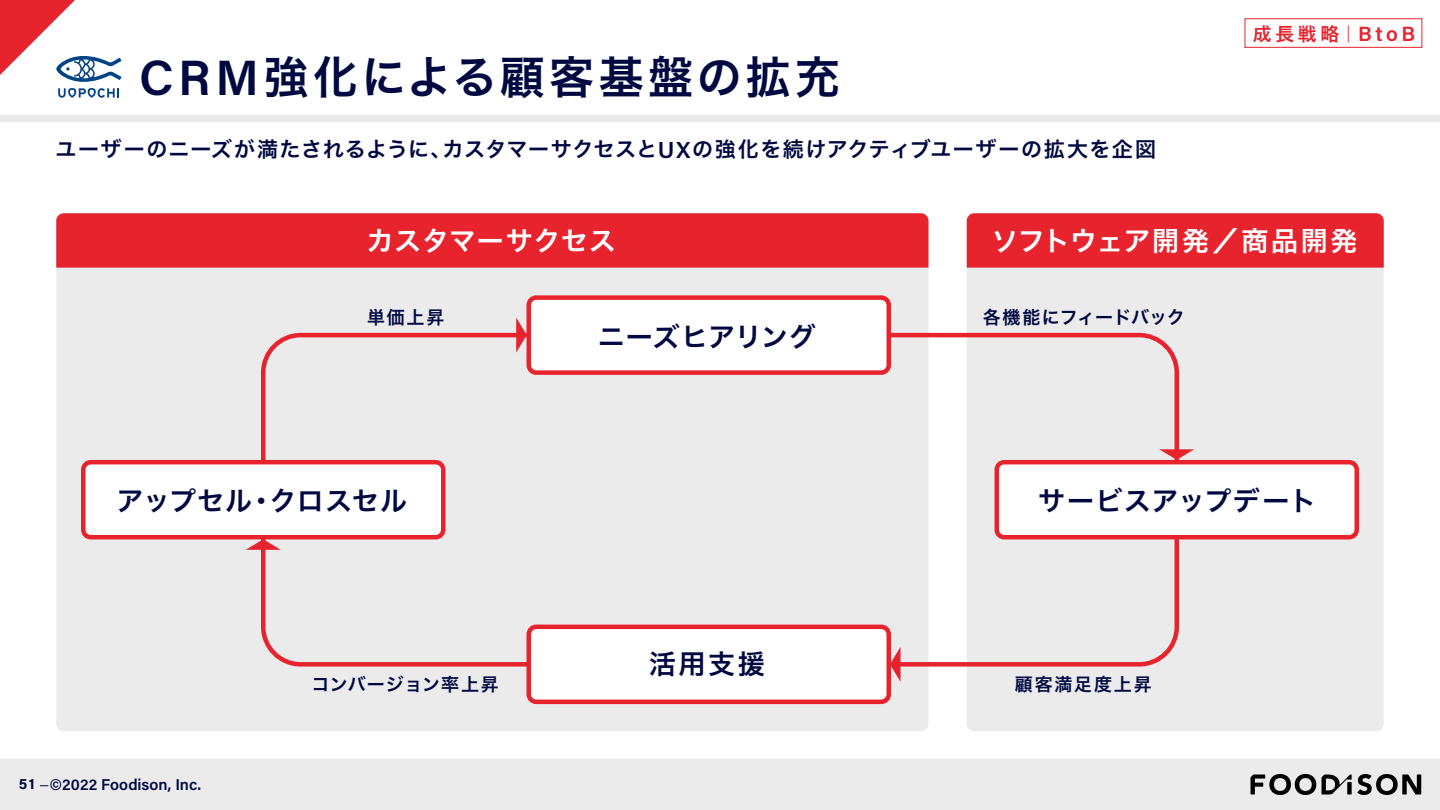
<style>
.page{position:relative;width:1440px;height:810px;background:#fff}
.page>*{position:absolute;margin:0;border:0;box-sizing:border-box;transform-origin:0 0}
.t1{font:45px "Hira Kaku Pro W6";letter-spacing:.08em;color:#000a41}
.t2{font:27px "Hira Kaku Pro W6";letter-spacing:.03em;color:#fff}
.t3{font:27px "Hira Kaku Pro W6";letter-spacing:.03em;color:#000a41}
.t4{font:27px "Hira Kaku Pro W6";letter-spacing:.05em;color:#000a41}
.t5{font:27px "Hira Kaku Pro W6";color:#000a41}
.t6{font:21px "Hira Kaku Pro W6";letter-spacing:.05em;color:#000a41}
.t7{font:18.75px "Hira Kaku Pro W6";color:#e7242e}
.t8{font:18px "Hira Kaku Pro W6";letter-spacing:.07em;color:#000a41}
.t9{font:18px "Hira Kaku Pro W6";letter-spacing:.01em;color:#000a41}
.t10{font:18px "Hira Kaku Pro W6";letter-spacing:.1em;color:#000a41}
.t11{font:600 15.67px "Acumin Pro";color:#000a41}
.t12{font:15px "Acumin Variable Concept";color:#000a41}
.s1{font-family:"Acumin Pro";font-weight:600;font-size:49.5px}
.s2{font-family:"Acumin Pro";font-weight:600;font-size:23.1px}
.s3{font-family:"Acumin Pro";font-weight:600;font-size:20.62px}
</style>
<div class="page">
<div style="left:56px;top:213px;width:872px;height:518px;background:#ebebeb;border-radius:8px"></div>
<div style="left:56px;top:213px;width:872px;height:55px;background:#e7242e"></div>
<div style="left:967px;top:213px;width:417px;height:518px;background:#ebebeb;border-radius:8px"></div>
<div style="left:967px;top:213px;width:417px;height:55px;background:#e7242e"></div>
<div style="left:0;top:759px;width:1440px;height:51px;background:#ebebeb"></div>
<div style="left:1245px;top:18px;width:177px;height:30px;border:1px solid #e7242e"></div>
<div style="left:0;top:115px;width:1440px;height:7px;background:#eaeaea"></div>
<div style="left:261px;top:333px;width:918px;height:334px;border:4px solid #e7242e;border-radius:38px"></div>
<div style="left:529px;top:627px;width:360px;height:75px;background:#fff;border-radius:8px"></div>
<div style="left:527px;top:625px;width:364px;height:79px;border:4px solid #e7242e;border-radius:8px"></div>
<div style="left:529px;top:298px;width:360px;height:75px;background:#fff;border-radius:8px"></div>
<div style="left:527px;top:295px;width:364px;height:80px;border:4px solid #e7242e;border-radius:8px"></div>
<div style="left:997px;top:462px;width:360px;height:75px;background:#fff;border-radius:8px"></div>
<div style="left:995px;top:460px;width:364px;height:79px;border:4px solid #e7242e;border-radius:8px"></div>
<div style="left:83px;top:462px;width:360px;height:75px;background:#fff;border-radius:8px"></div>
<div style="left:81px;top:460px;width:364px;height:79px;border:4px solid #e7242e;border-radius:8px"></div>
<svg style="left:246px;top:539px;width:35px;height:11px"></svg>
<svg style="left:1159px;top:449px;width:35px;height:11px"></svg>
<svg style="left:890px;top:647px;width:11px;height:35px"></svg>
<svg style="left:516px;top:318px;width:11px;height:35px"></svg>
<svg style="left:58px;top:88px;width:61px;height:10px"></svg>
<svg style="left:0;top:0;width:122px;height:82px"></svg>
<svg style="left:1251px;top:774px;width:65px;height:21px"></svg>
<svg style="left:1322px;top:774px;width:99px;height:21px"></svg>
<h1 class="t1" style="left:139px;top:36px;width:702px"><span class="s1">CRM</span>強化による顧客基盤の拡充</h1>
<p class="t6" style="left:56px;top:130px;width:397px">ユーザーのニーズが満たされるように、</p>
<p class="t6" style="left:442px;top:130px;width:715px">カスタマーサクセスと<span class="s2">UX</span>の強化を続けアクティブユーザーの拡大を企図</p>
<p class="t7" style="left:1253px;top:16px;width:164px">成長戦略｜<span class="s3">BtoB</span></p>
<p class="t2" style="left:366px;top:216px;width:251px">カスタマーサクセス</p>
<p class="t8" style="left:367px;top:301px;width:79px">単価上昇</p>
<p class="t3" style="left:117px;top:476px;width:137px">アップセル</p>
<p class="t3" style="left:270px;top:476px;width:139px">クロスセル</p>
<p class="t3" style="left:248px;top:476px;width:28px">・</p>
<p class="t5" style="left:598px;top:312px;width:220px">ニーズヒアリング</p>
<p class="t2" style="left:991px;top:216px;width:368px">ソフトウェア開発／商品開発</p>
<p class="t9" style="left:983px;top:301px;width:204px">各機能にフィードバック</p>
<p class="t4" style="left:1038px;top:476px;width:280px">サービスアップデート</p>
<p class="t12" style="left:19px;top:773px;width:17px">51</p>
<p class="t11" style="left:50px;top:774px;width:153px">©2022 Foodison, Inc.</p>
<p class="t8" style="left:312px;top:668px;width:189px">コンバージョン率上昇</p>
<p class="t3" style="left:649px;top:640px;width:117px">活用支援</p>
<p class="t10" style="left:1015px;top:668px;width:138px">顧客満足度上昇</p>
</div>
